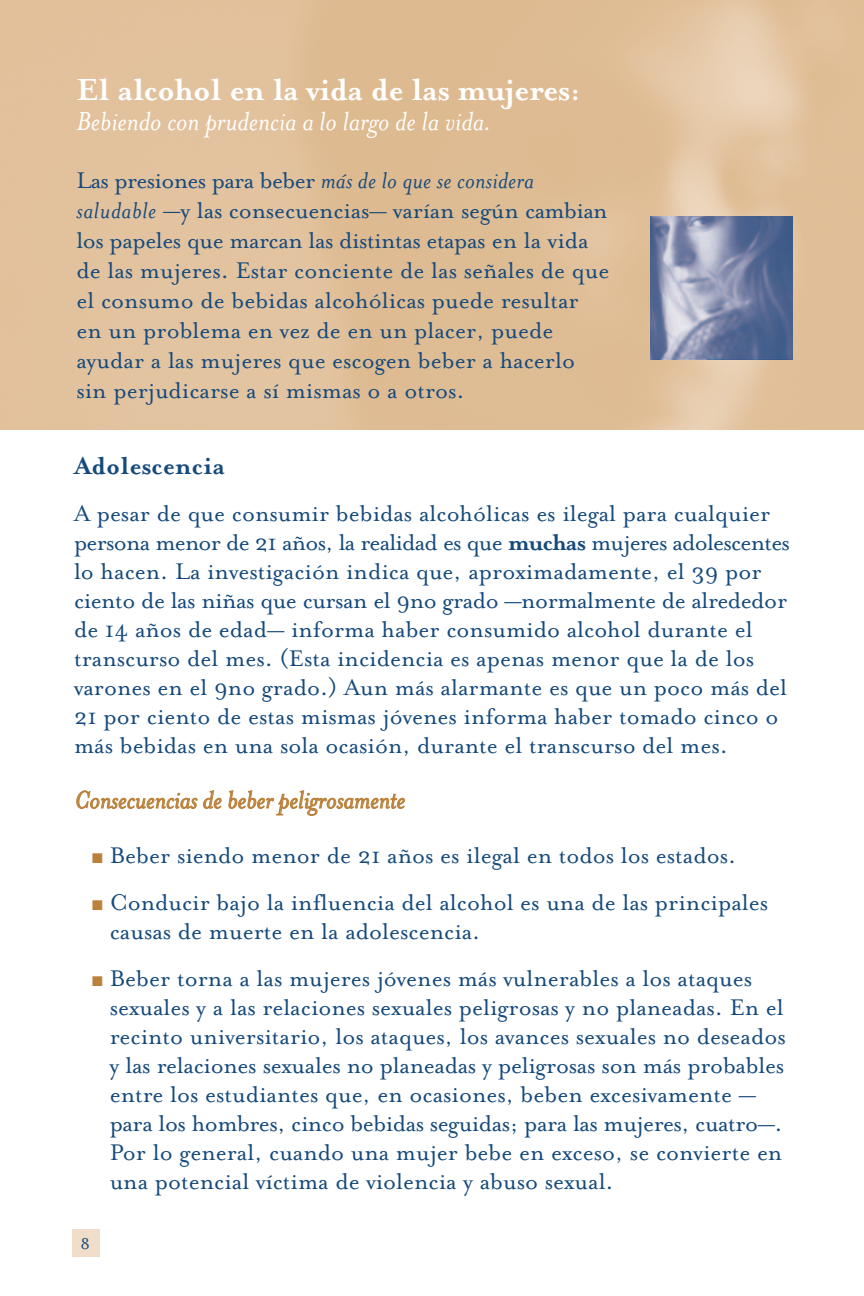
<style>
.page{position:relative;width:864px;height:1296px;background:#fff}
.page>*{position:absolute;margin:0;border:0;box-sizing:border-box;transform-origin:0 0}
.t1{font:700 35px "Mrs Eaves";letter-spacing:-.02em;color:#fff}
.t2{font:italic 30px "Mrs Eaves";color:#fff}
.t3{font:italic 28px "Mrs Eaves";color:#bb813b}
.t4{font:700 28px "Mrs Eaves";color:#164a7c}
.t5{font:26px/29px "Mrs Eaves Roman";color:#164a7c}
.t6{font:18px "Mrs Eaves Roman";color:#164a7c}
.s1{font-family:"Mrs Eaves";font-style:italic}
.s2{font-family:"Mrs Eaves";font-weight:700}
.s3{color:#bb813b}
</style>
<div class="page">
<img style="left:0;top:0;width:864px;height:429px">
<img style="left:650px;top:216px;width:143px;height:143px">
<div style="left:72px;top:1229px;width:28px;height:27px;background:#f0deca"></div>
<p class="t1" style="left:76px;top:68px;width:505px">El alcohol en la vida de las mujeres:</p>
<p class="t2" style="left:76px;top:102px;width:417px">Bebiendo con prudencia a lo largo de la vida.</p>
<p class="t5" style="left:76px;top:164px;width:534px;line-height:30px">Las presiones para beber <span class="s1">más de lo que se considera saludable —</span>y las consecuencias— varían según cambian los papeles que marcan las distintas etapas en la vida de las mujeres. Estar conciente de las señales de que el consumo de bebidas alcohólicas puede resultar en un problema en vez de en un placer, puede ayudar a las mujeres que escogen beber a hacerlo sin perjudicarse a sí mismas o a otros.</p>
<p class="t4" style="left:74px;top:448px;width:152px">Adolescencia</p>
<p class="t5" style="left:74px;top:498px;width:717px">A pesar de que consumir bebidas alcohólicas es ilegal para cualquier persona menor de 21 años, la realidad es que <span class="s2">muchas</span> mujeres adolescentes lo hacen. La investigación indica que, aproximadamente, el 39 por ciento de las niñas que cursan el 9no grado —normalmente de alrededor de 14 años de edad— informa haber consumido alcohol durante el transcurso del mes. (Esta incidencia es apenas menor que la de los varones en el 9no grado.) Aun más alarmante es que un poco más del 21 por ciento de estas mismas jóvenes informa haber tomado cinco o más bebidas en una sola ocasión, durante el transcurso del mes.</p>
<p class="t3" style="left:74px;top:782px;width:332px">Consecuencias de beber peligrosamente</p>
<p class="t5" style="left:92px;top:840px;width:646px"><span class="s3">■</span> Beber siendo menor de 21 años es ilegal en todos los estados.</p>
<p class="t5" style="left:110px;top:887px;width:660px;text-indent:-18px"><span class="s3">■</span> Conducir bajo la influencia del alcohol es una de las principales causas de muerte en la adolescencia.</p>
<p class="t5" style="left:110px;top:963px;width:678px;text-indent:-18px"><span class="s3">■</span> Beber torna a las mujeres jóvenes más vulnerables a los ataques sexuales y a las relaciones sexuales peligrosas y no planeadas. En el recinto universitario, los ataques, los avances sexuales no deseados y las relaciones sexuales no planeadas y peligrosas son más probables entre los estudiantes que, en ocasiones, beben excesivamente — para los hombres, cinco bebidas seguidas; para las mujeres, cuatro—.<br>Por lo general, cuando una mujer bebe en exceso, se convierte en una potencial víctima de violencia y abuso sexual.</p>
<p class="t6" style="left:80px;top:1232px;width:11px">8</p>
</div>
